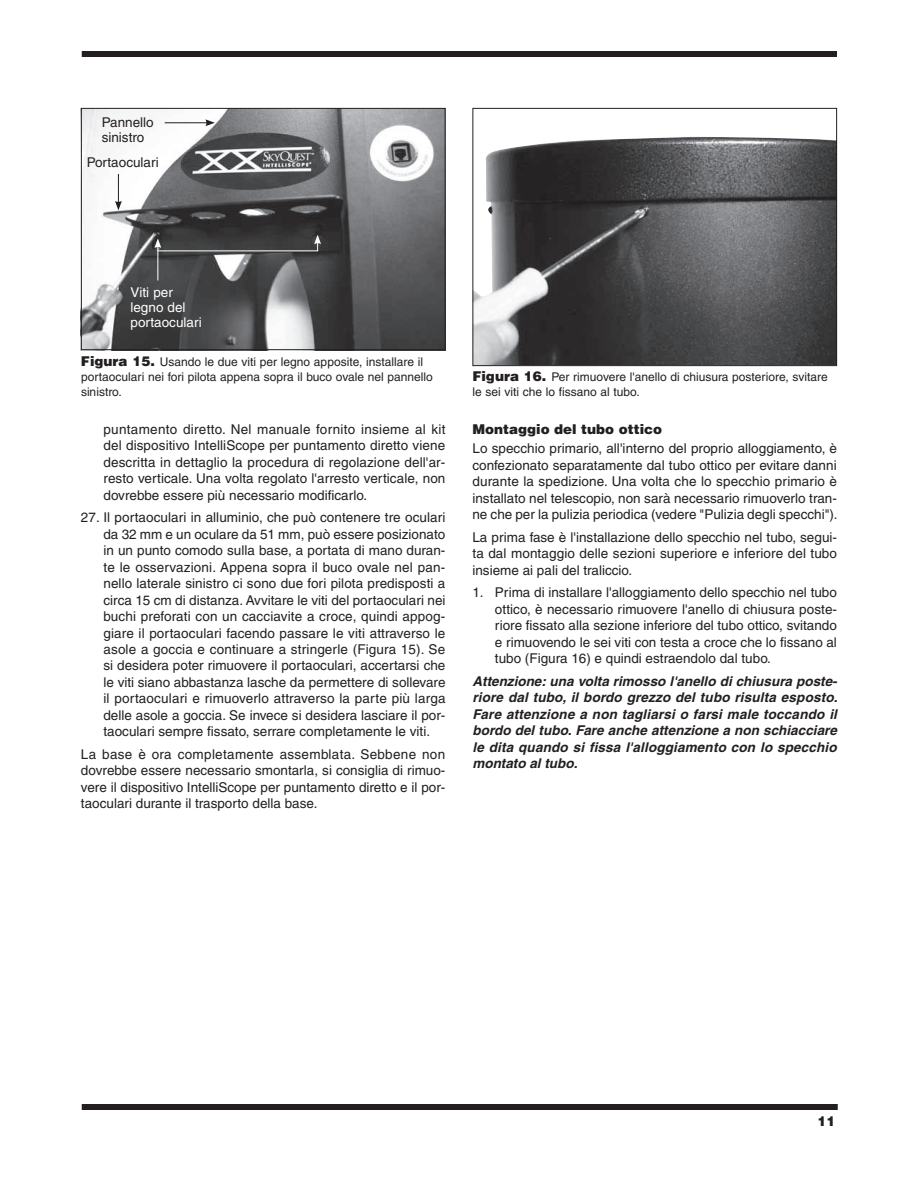
<style>
.page{position:relative;width:918px;height:1188px;background:#fff}
.page>*{position:absolute;margin:0;border:0;box-sizing:border-box;transform-origin:0 0}
.t1{font:13.5px/16.5px "Helvetica";color:#231f20;text-align:justify}
.t2{font:italic 700 13.5px/16.5px "Helvetica";letter-spacing:.01em;color:#231f20;text-align:justify}
.t3{font:13.5px/15px "Helvetica";color:#fff}
.t4{font:900 13.5px "Helvetica";color:#231f20}
.t5{font:12px/15px "Helvetica";color:#231f20}
.s1{font-weight:900;font-size:13.5px}
</style>
<div class="page">
<div style="left:82px;top:51px;width:755px;height:6px;background:#231f20"></div>
<div style="left:82px;top:1104px;width:756px;height:6px;background:#231f20"></div>
<img style="left:83px;top:110px;width:361px;height:238px">
<div style="left:81px;top:108px;width:365px;height:242px;border:1px solid #231f20"></div>
<hr style="left:165px;top:122px;width:43px;height:1px;background:#231f20">
<svg style="left:205px;top:119px;width:10px;height:7px"></svg>
<svg style="left:115px;top:174px;width:7px;height:36px"></svg>
<hr style="left:157px;top:246px;width:1px;height:34px;background:#fff">
<svg style="left:154px;top:235px;width:167px;height:17px;background:#4c4c4d"></svg>
<img style="left:474px;top:137px;width:361px;height:227px">
<div style="left:472px;top:108px;width:365px;height:258px;border:1px solid #231f20"></div>
<p class="t1" style="left:102px;top:114px;width:53px;line-height:15px">Pannello sinistro</p>
<p class="t1" style="left:87px;top:154px;width:74px">Portaoculari</p>
<p class="t3" style="left:130px;top:284px;width:73px">Viti per legno del portaoculari</p>
<p class="t5" style="left:81px;top:354px;width:353px"><span class="s1">Figura 15.</span> Usando le due viti per legno apposite, installare il portaoculari nei fori pilota appena sopra il buco ovale nel pannello sinistro.</p>
<p class="t1" style="left:104px;top:421px;width:344px">puntamento diretto. Nel manuale fornito insieme al kit del dispositivo IntelliScope per puntamento diretto viene descritta in dettaglio la procedura di regolazione dell'ar&shy;resto verticale. Una volta regolato l'arresto verticale, non dovrebbe essere più necessario modificarlo.</p>
<p class="t1" style="left:103px;top:509px;width:344px;text-indent:-22px">27. Il portaoculari in alluminio, che può contenere tre oculari da 32 mm e un oculare da 51 mm, può essere posizionato in un punto comodo sulla base, a portata di mano duran&shy;te le osservazioni. Appena sopra il buco ovale nel pan&shy;nello laterale sinistro ci sono due fori pilota predisposti a circa 15 cm di distanza. Avvitare le viti del portaoculari nei buchi preforati con un cacciavite a croce, quindi appog&shy;giare il portaoculari facendo passare le viti attraverso le asole a goccia e continuare a stringerle (Figura 15). Se si desidera poter rimuovere il portaoculari, accertarsi che le viti siano abbastanza lasche da permettere di sollevare il portaoculari e rimuoverlo attraverso la parte più larga delle asole a goccia. Se invece si desidera lasciare il por&shy;taoculari sempre fissato, serrare completamente le viti.</p>
<p class="t1" style="left:81px;top:746px;width:366px">La base è ora completamente assemblata. Sebbene non dovrebbe essere necessario smontarla, si consiglia di rimuo&shy;vere il dispositivo IntelliScope per puntamento diretto e il por&shy;taoculari durante il trasporto della base.</p>
<p class="t5" style="left:472px;top:369px;width:357px"><span class="s1">Figura 16.</span> Per rimuovere l'anello di chiusura posteriore, svitare le sei viti che lo fissano al tubo.</p>
<p class="t4" style="left:472px;top:420px;width:191px">Montaggio del tubo ottico</p>
<p class="t1" style="left:472px;top:440px;width:367px">Lo specchio primario, all'interno del proprio alloggiamento, è confezionato separatamente dal tubo ottico per evitare danni durante la spedizione. Una volta che lo specchio primario è installato nel telescopio, non sarà necessario rimuoverlo tran&shy;ne che per la pulizia periodica (vedere "Pulizia degli specchi").</p>
<p class="t1" style="left:472px;top:529px;width:366px">La prima fase è l'installazione dello specchio nel tubo, segui&shy;ta dal montaggio delle sezioni superiore e inferiore del tubo insieme ai pali del traliccio.</p>
<p class="t1" style="left:495px;top:584px;width:344px;text-indent:-22px">1. Prima di installare l'alloggiamento dello specchio nel tubo ottico, è necessario rimuovere l'anello di chiusura poste&shy;riore fissato alla sezione inferiore del tubo ottico, svitando e rimuovendo le sei viti con testa a croce che lo fissano al tubo (Figura 16) e quindi estraendolo dal tubo.</p>
<p class="t2" style="left:472px;top:673px;width:367px">Attenzione: una volta rimosso l'anello di chiusura poste&shy;riore dal tubo, il bordo grezzo del tubo risulta esposto.<br>Fare attenzione a non tagliarsi o farsi male toccando il bordo del tubo. Fare anche attenzione a non schiacciare le dita quando si fissa l'alloggiamento con lo specchio montato al tubo.</p>
<p class="t4" style="left:817px;top:1113px;width:20px">11</p>
</div>
